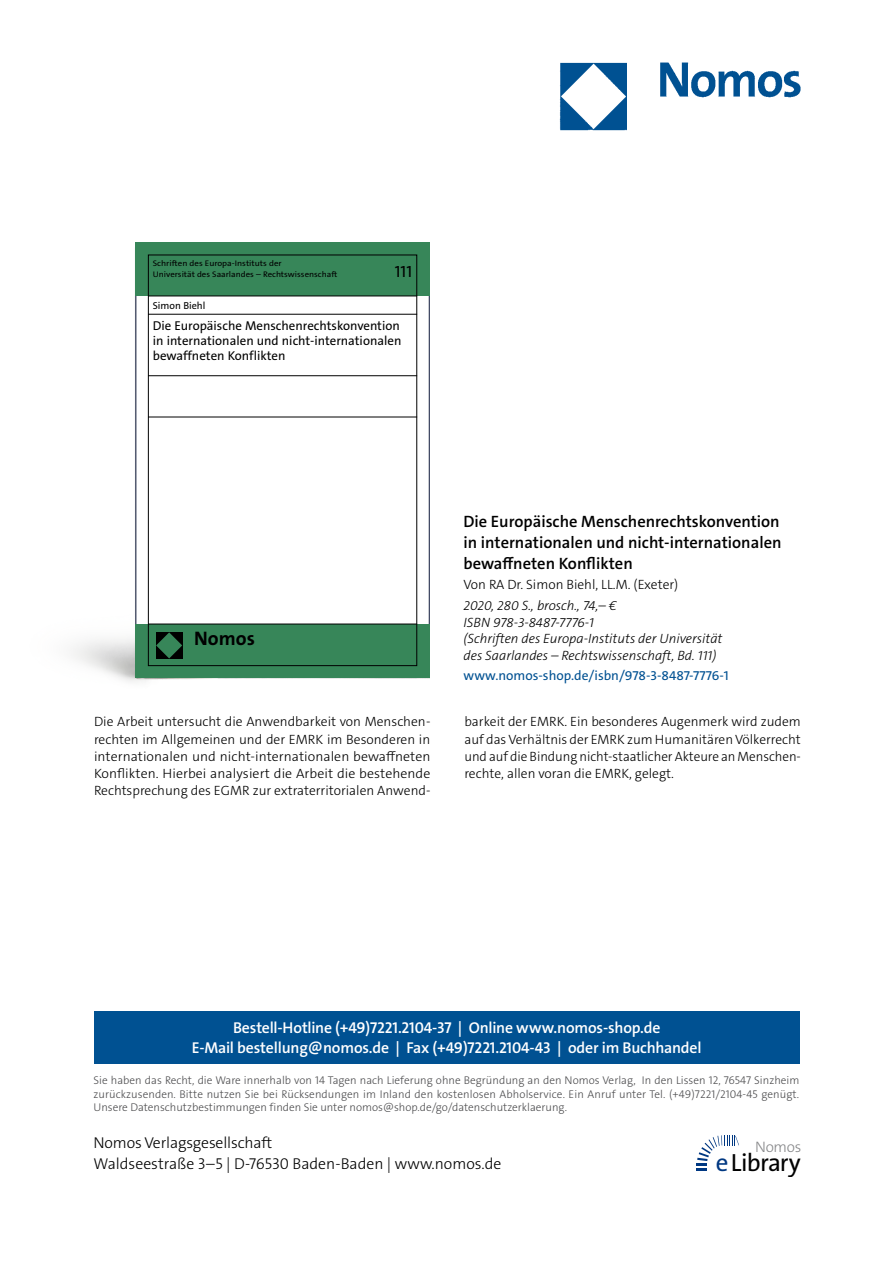
<style>
.page{position:relative;width:893px;height:1263px;background:#fff}
.page>*{position:absolute;margin:0;border:0;box-sizing:border-box;transform-origin:0 0}
.t1{font:24.9px "The Sans Os F";letter-spacing:-.03em;color:#000}
.t2{font:700 19.65px "The Sans Os F";color:#000}
.t3{font:600 16.5px/21px "The Sans C5";color:#000;text-align:justify}
.t4{font:16.2px "The Sans Os F";color:#000}
.t5{font:600 15.75px/21px "The Sans Os F";letter-spacing:-.01em;color:#fff;text-align:center}
.t6{font:300 15.75px/21px "The Sans Os F";color:#000}
.t7{font:300 15.3px "The Sans Os F";letter-spacing:-.02em;color:#87888a}
.t8{font:300 13.5px/17.2px "The Sans C5";color:#000;text-align:justify}
.t9{font:italic 300 13.5px/16.5px "The Sans C5";color:#000}
.t10{font:13.5px "The Sans C5";color:#005192}
.t11{font:12.9px/15.5px "The Sans Os F";color:#000}
.t12{font:300 11.25px/13.5px "The Sans Os F";color:#4b4b4d;text-align:justify}
.t13{font:10.2px "The Sans Os F";color:#000}
.t14{font:8.1px/10.8px "The Sans Os F";color:#000;scale:1.09 1}
.s1{color:#003882}
</style>
<div class="page">
<img style="left:559px;top:62px;width:242px;height:69px">
<div style="left:94px;top:1011px;width:705px;height:52px;background:#005192"></div>
<svg style="left:697px;top:1135px;width:42px;height:36px"></svg>
<img style="left:73px;top:243px;width:356px;height:439px">
<svg style="left:136px;top:296px;width:294px;height:328px"></svg>
<div style="left:136px;top:242px;width:294px;height:54px;background:#378659"></div>
<div style="left:136px;top:624px;width:294px;height:53px;background:#378659"></div>
<div style="left:148px;top:255px;width:269px;height:411px;border:1px solid #000"></div>
<hr style="left:148px;top:296px;width:269px;height:1px;background:#000">
<hr style="left:148px;top:314px;width:269px;height:1px;background:#000">
<hr style="left:148px;top:375px;width:269px;height:1px;background:#000">
<hr style="left:148px;top:417px;width:269px;height:1px;background:#000">
<hr style="left:148px;top:624px;width:269px;height:1px;background:#000">
<div style="left:156px;top:632px;width:27px;height:27px;background:#000"></div>
<svg style="left:156px;top:632px;width:26px;height:26px"></svg>
<p class="t14" style="left:153px;top:259px;width:171px">Schriften des Europa-Instituts der<br>Universität des Saarlandes – Rechtswissenschaft</p>
<p class="t4" style="left:395px;top:265px;width:19px">111</p>
<p class="t13" style="left:153px;top:301px;width:54px">Simon Biehl</p>
<p class="t11" style="left:153px;top:319px;width:250px">Die Europäische Menschenrechtskonvention in internationalen und nicht-internationalen bewaffneten Konflikten</p>
<h2 class="t2" style="left:194px;top:626px;width:62px">Nomos</h2>
<p class="t3" style="left:463px;top:511px;width:320px">Die Europäische Menschenrechtskonvention in internationalen und nicht-internationalen bewaffneten Konflikten</p>
<p class="t8" style="left:463px;top:576px;width:216px">Von RA Dr. Simon Biehl, LL.M. (Exeter)</p>
<p class="t9" style="left:463px;top:597px;width:260px">2020, 280 S., brosch., 74,– €<br>ISBN 978-3-8487-7776-1<br>(Schriften des Europa-Instituts der Universität des Saarlandes – Rechtswissenschaft, Bd. 111)</p>
<p class="t10" style="left:463px;top:667px;width:267px">www.nomos-shop.de/isbn/978-3-8487-7776-1</p>
<p class="t8" style="left:94px;top:713px;width:338px">Die Arbeit untersucht die Anwendbarkeit von Menschen&shy;rechten im Allgemeinen und der EMRK im Besonderen in internationalen und nicht-internationalen bewaffneten Konflikten. Hierbei analysiert die Arbeit die bestehende Rechtsprechung des EGMR zur extraterritorialen Anwend-</p>
<p class="t8" style="left:464px;top:713px;width:338px">barkeit der EMRK. Ein besonderes Augenmerk wird zudem auf das Verhältnis der EMRK zum Humanitären Völkerrecht und auf die Bindung nicht-staatlicher Akteure an Menschen&shy;rechte, allen voran die EMRK, gelegt.</p>
<p class="t5" style="left:192px;top:1017px;width:511px">Bestell-Hotline (+49)7221.2104-37 | Online www.nomos-shop.de<br>E-Mail bestellung@nomos.de | Fax (+49)7221.2104-43 | oder im Buchhandel</p>
<p class="t12" style="left:94px;top:1074px;width:707px">Sie haben das Recht, die Ware innerhalb von 14 Tagen nach Lieferung ohne Begründung an den Nomos Verlag, In den Lissen 12, 76547 Sinzheim zurückzusenden. Bitte nutzen Sie bei Rücksendungen im Inland den kostenlosen Abholservice. Ein Anruf unter Tel. (+49)7221/2104-45 genügt.<br>Unsere Datenschutzbestimmungen finden Sie unter nomos@shop.de/go/datenschutzerklaerung.</p>
<p class="t6" style="left:94px;top:1133px;width:409px">Nomos Verlagsgesellschaft<br>Waldseestraße 3–5 | D-76530 Baden-Baden | www.nomos.de</p>
<p class="t7" style="left:755px;top:1137px;width:48px">Nomos</p>
<h1 class="t1" style="left:716px;top:1152px;width:86px"><span class="s1">e</span>Library</h1>
</div>
